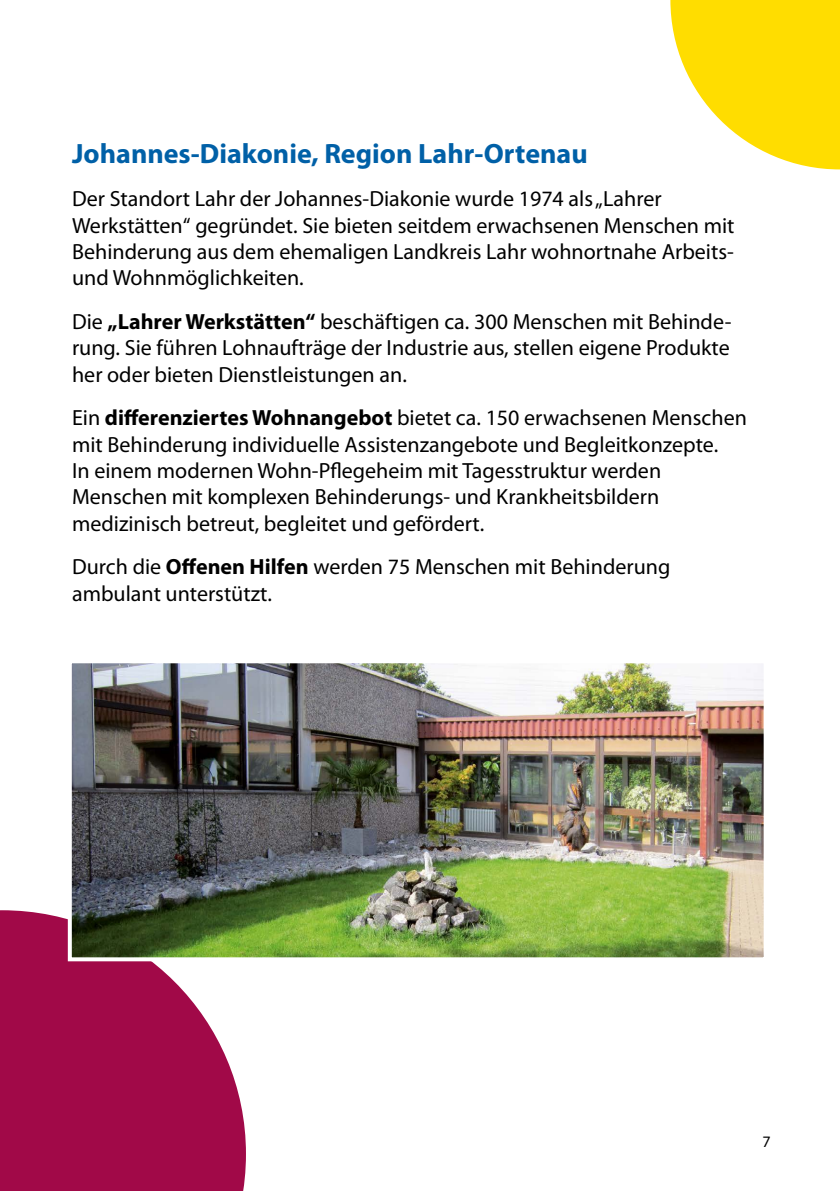
<style>
.page{position:relative;width:840px;height:1191px;background:#fff}
.page>*{position:absolute;margin:0;border:0;box-sizing:border-box;transform-origin:0 0}
.t1{font:700 28px "Myriad Pro";color:#0060a7}
.t2{font:22px/26.4px "Myriad Pro";color:#000}
.t3{font:16px "Myriad Pro";color:#000}
.s1{font-weight:700}
</style>
<div class="page">
<svg style="left:0;top:910px;width:246px;height:281px;background:#a92059"></svg>
<img style="left:73px;top:664px;width:689px;height:292px">
<div style="left:68px;top:659px;width:699px;height:302px;border:4px solid #fff"></div>
<svg style="left:670px;top:0;width:169px;height:169px"></svg>
<p class="t1" style="left:72px;top:135px;width:517px">Johannes-Diakonie, Region Lahr-Ortenau</p>
<p class="t2" style="left:72px;top:185px;width:663px">Der Standort Lahr der Johannes-Diakonie wurde 1974 als „Lahrer Werkstätten“ gegründet. Sie bieten seitdem erwachsenen Menschen mit Behinderung aus dem ehemaligen Landkreis Lahr wohnortnahe Arbeits&shy;und Wohnmöglichkeiten.</p>
<p class="t2" style="left:72px;top:308px;width:660px;text-align:justify">Die <span class="s1">„Lahrer Werkstätten“</span> beschäftigen ca. 300 Menschen mit Behinde&shy;rung. Sie führen Lohnaufträge der Industrie aus, stellen eigene Produkte her oder bieten Dienstleistungen an.</p>
<p class="t2" style="left:72px;top:404px;width:676px">Ein <span class="s1">differenziertes Wohnangebot</span> bietet ca. 150 erwachsenen Menschen mit Behinderung individuelle Assistenzangebote und Begleitkonzepte.<br>In einem modernen Wohn-Pflegeheim mit Tagesstruktur werden Menschen mit komplexen Behinderungs- und Krankheitsbildern medizinisch betreut, begleitet und gefördert.</p>
<p class="t2" style="left:72px;top:553px;width:599px">Durch die <span class="s1">Offenen Hilfen</span> werden 75 Menschen mit Behinderung ambulant unterstützt.</p>
<p class="t3" style="left:762px;top:1131px;width:10px">7</p>
</div>
